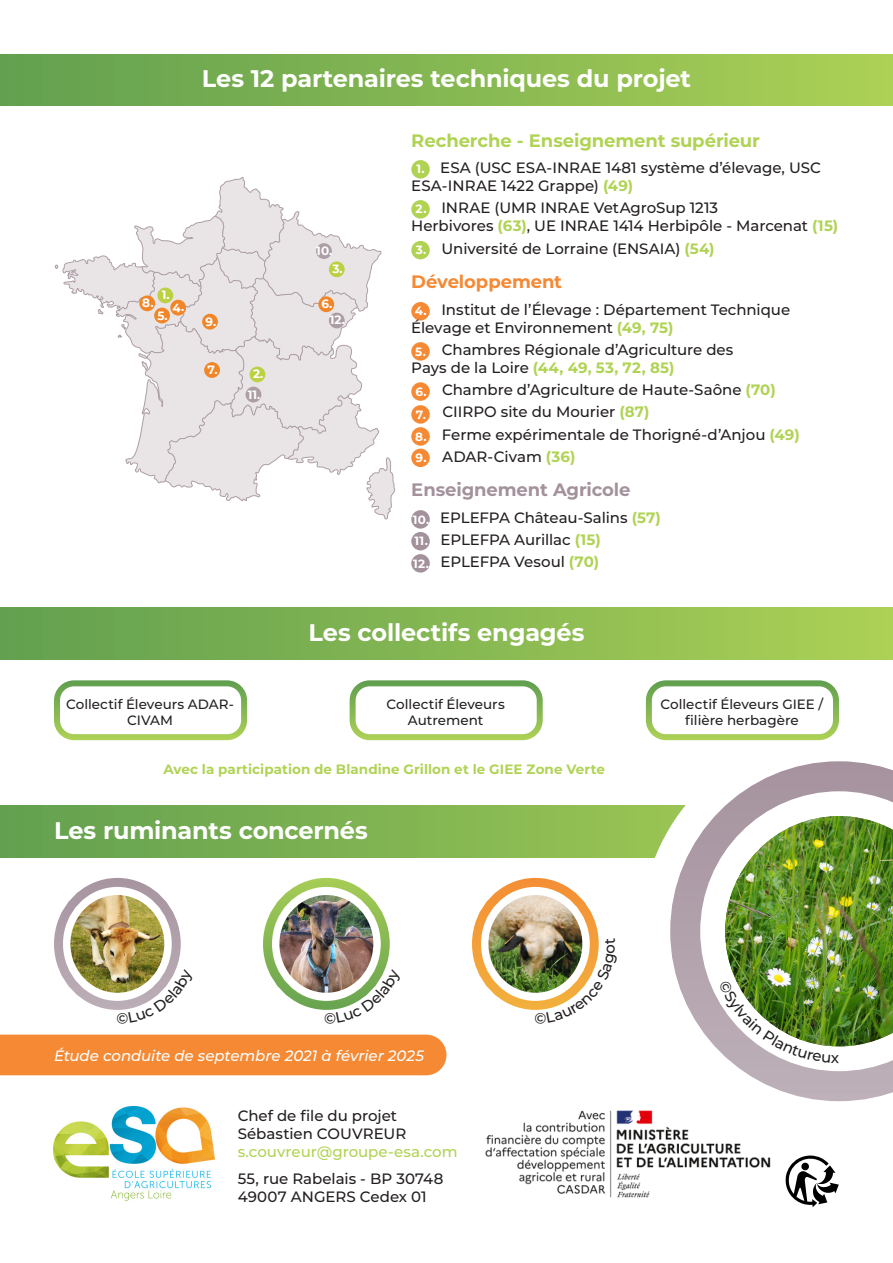
<style>
.page{position:relative;width:893px;height:1263px;background:#fff}
.page>*{position:absolute;margin:0;border:0;box-sizing:border-box;transform-origin:0 0}
.Titres_2{font:700 24px "Montserrat";letter-spacing:-.01em;color:#fff}
.Titre_3{font:700 18px "Montserrat";letter-spacing:-.005em;color:#b0d354}
.Titre_3-2{font:700 18px "Montserrat";letter-spacing:-.005em;color:#a3919c}
.Titre_3-3{font:700 18px "Montserrat";letter-spacing:-.005em;color:#f58934}
.Liste_partenaires{font:500 15px/18px "Montserrat";letter-spacing:-.005em;color:#231f20}
.t1{font:italic 500 15px "Montserrat";letter-spacing:-.005em;color:#fff}
.Collectifs{font:500 13.5px/16.2px "Montserrat";color:#231f20;text-align:center}
.Collectifs-2{font:700 13.5px "Montserrat";letter-spacing:.005em;color:#b0d354}
.Numéros_partenaires{font:700 12px "Montserrat";letter-spacing:.01em;color:#fff}
.s1{font-weight:700;color:#b0d354}
.s2{color:#b0d354}
</style>
<div class="page">
<svg style="left:0;top:806px;width:641px;height:51px;background:#7bb051"></svg>
<svg style="left:641px;top:732px;width:203px;height:370px"></svg>
<img style="left:485px;top:1099px;width:297px;height:99px">
<div style="left:54px;top:878px;width:127px;height:132px;border:9px solid #fff;border-radius:50%"></div>
<img style="left:70px;top:895px;width:94px;height:98px">
<div style="left:263px;top:878px;width:127px;height:132px;border:9px solid #fff;border-radius:50%"></div>
<img style="left:279px;top:895px;width:94px;height:98px">
<div style="left:472px;top:878px;width:127px;height:132px;border:9px solid #fff;border-radius:50%"></div>
<img style="left:488px;top:895px;width:94px;height:98px">
<img style="left:54px;top:1106px;width:161px;height:95px">
<div style="left:0;top:1035px;width:446px;height:40px;background:#f58934"></div>
<svg style="left:785px;top:1155px;width:54px;height:52px"></svg>
<div style="left:411px;top:160px;width:19px;height:19px;background:#b0d354;border-radius:50%"></div>
<div style="left:411px;top:200px;width:19px;height:19px;background:#b0d354;border-radius:50%"></div>
<div style="left:411px;top:241px;width:19px;height:18px;background:#b0d354;border-radius:50%"></div>
<div style="left:411px;top:302px;width:19px;height:18px;background:#f58934;border-radius:50%"></div>
<div style="left:411px;top:342px;width:19px;height:19px;background:#f58934;border-radius:50%"></div>
<div style="left:411px;top:382px;width:19px;height:19px;background:#f58934;border-radius:50%"></div>
<div style="left:411px;top:405px;width:19px;height:19px;background:#f58934;border-radius:50%"></div>
<div style="left:411px;top:427px;width:19px;height:19px;background:#f58934;border-radius:50%"></div>
<div style="left:411px;top:449px;width:19px;height:18px;background:#f58934;border-radius:50%"></div>
<div style="left:411px;top:510px;width:19px;height:19px;background:#a3919c;border-radius:50%"></div>
<div style="left:411px;top:532px;width:19px;height:18px;background:#a3919c;border-radius:50%"></div>
<div style="left:411px;top:554px;width:19px;height:19px;background:#a3919c;border-radius:50%"></div>
<svg style="left:54px;top:177px;width:342px;height:343px"></svg>
<div style="left:157px;top:288px;width:16px;height:15px;background:#bbd143;border-radius:50%"></div>
<div style="left:250px;top:367px;width:15px;height:15px;background:#bbd143;border-radius:50%"></div>
<div style="left:329px;top:261px;width:16px;height:16px;background:#bbd143;border-radius:50%"></div>
<div style="left:170px;top:300px;width:16px;height:16px;background:#f18628;border-radius:50%"></div>
<div style="left:154px;top:308px;width:16px;height:15px;background:#f18628;border-radius:50%"></div>
<div style="left:318px;top:296px;width:16px;height:16px;background:#f18628;border-radius:50%"></div>
<div style="left:204px;top:362px;width:16px;height:16px;background:#f18628;border-radius:50%"></div>
<div style="left:139px;top:295px;width:16px;height:16px;background:#f18628;border-radius:50%"></div>
<div style="left:202px;top:314px;width:16px;height:16px;background:#f18628;border-radius:50%"></div>
<div style="left:316px;top:243px;width:16px;height:16px;background:#ad9ea6;border-radius:50%"></div>
<div style="left:246px;top:387px;width:15px;height:15px;background:#ad9ea6;border-radius:50%"></div>
<div style="left:329px;top:313px;width:16px;height:15px;background:#ad9ea6;border-radius:50%"></div>
<div style="left:0;top:54px;width:893px;height:51px;background:linear-gradient(to right,#619f50,#acd055)"></div>
<div style="left:0;top:608px;width:893px;height:51px;background:linear-gradient(to right,#619f50,#acd055)"></div>
<div style="left:54px;top:680px;width:193px;height:60px;border:6px solid #fff;border-radius:17px"></div>
<div style="left:350px;top:680px;width:193px;height:60px;border:6px solid #fff;border-radius:17px"></div>
<div style="left:646px;top:680px;width:193px;height:60px;border:6px solid #fff;border-radius:17px"></div>
<img style="left:670px;top:761px;width:223px;height:340px">
<svg style="left:117px;top:969px;width:59px;height:41px"></svg>
<svg style="left:324px;top:969px;width:61px;height:41px"></svg>
<img style="left:535px;top:939px;width:64px;height:71px">
<img style="left:719px;top:980px;width:120px;height:83px">
<p class="Titres_2" style="left:202px;top:62px;width:491px">Les 12 partenaires techniques du projet</p>
<p class="Numéros_partenaires" style="left:316px;top:242px;width:17px">10.</p>
<p class="Numéros_partenaires" style="left:333px;top:261px;width:12px">3.</p>
<p class="Numéros_partenaires" style="left:162px;top:286px;width:9px">1.</p>
<p class="Numéros_partenaires" style="left:142px;top:294px;width:13px">8.</p>
<p class="Numéros_partenaires" style="left:173px;top:298px;width:13px">4.</p>
<p class="Numéros_partenaires" style="left:157px;top:307px;width:12px">5.</p>
<p class="Numéros_partenaires" style="left:206px;top:313px;width:12px">9.</p>
<p class="Numéros_partenaires" style="left:321px;top:295px;width:12px">6.</p>
<p class="Numéros_partenaires" style="left:330px;top:311px;width:17px">12.</p>
<p class="Numéros_partenaires" style="left:208px;top:361px;width:11px">7.</p>
<p class="Numéros_partenaires" style="left:253px;top:365px;width:12px">2.</p>
<p class="Numéros_partenaires" style="left:248px;top:386px;width:14px">11.</p>
<p class="Titre_3" style="left:411px;top:127px;width:350px">Recherche - Enseignement supérieur</p>
<p class="Numéros_partenaires" style="left:416px;top:160px;width:10px">1.</p>
<p class="Liste_partenaires" style="left:411px;top:158px;width:411px;text-indent:29px">ESA (USC ESA-INRAE 1481 système d’élevage, USC<br>ESA-INRAE 1422 Grappe) <span class="s1">(49)</span></p>
<p class="Numéros_partenaires" style="left:416px;top:200px;width:12px">2.</p>
<p class="Liste_partenaires" style="left:411px;top:198px;width:429px;text-indent:30px">INRAE (UMR INRAE VetAgroSup 1213<br>Herbivores <span class="s1">(63)</span>, UE INRAE 1414 Herbipôle - Marcenat <span class="s1">(15)</span></p>
<p class="Numéros_partenaires" style="left:416px;top:241px;width:12px">3.</p>
<p class="Liste_partenaires" style="left:441px;top:239px;width:275px">Université de Lorraine (ENSAIA) <span class="s1">(54)</span></p>
<p class="Titre_3-3" style="left:411px;top:269px;width:152px">Développement</p>
<p class="Numéros_partenaires" style="left:415px;top:302px;width:13px">4.</p>
<p class="Liste_partenaires" style="left:411px;top:300px;width:380px;text-indent:30px">Institut de l’Élevage : Département Technique<br>Élevage et Environnement <span class="s1">(49, 75)</span></p>
<p class="Numéros_partenaires" style="left:415px;top:343px;width:12px">5.</p>
<p class="Liste_partenaires" style="left:411px;top:340px;width:324px;text-indent:31px">Chambres Régionale d’Agriculture des<br>Pays de la Loire <span class="s1">(44, 49, 53, 72, 85)</span></p>
<p class="Numéros_partenaires" style="left:415px;top:383px;width:13px">6.</p>
<p class="Liste_partenaires" style="left:442px;top:380px;width:335px">Chambre d’Agriculture de Haute-Saône <span class="s1">(70)</span></p>
<p class="Numéros_partenaires" style="left:416px;top:406px;width:12px">7.</p>
<p class="Liste_partenaires" style="left:443px;top:402px;width:208px">CIIRPO site du Mourier <span class="s1">(87)</span></p>
<p class="Numéros_partenaires" style="left:415px;top:428px;width:13px">8.</p>
<p class="Liste_partenaires" style="left:442px;top:425px;width:359px">Ferme expérimentale de Thorigné-d’Anjou <span class="s1">(49)</span></p>
<p class="Numéros_partenaires" style="left:416px;top:449px;width:12px">9.</p>
<p class="Liste_partenaires" style="left:442px;top:447px;width:135px">ADAR-Civam <span class="s1">(36)</span></p>
<p class="Titre_3-2" style="left:411px;top:477px;width:221px">Enseignement Agricole</p>
<p class="Numéros_partenaires" style="left:413px;top:511px;width:18px">10.</p>
<p class="Liste_partenaires" style="left:440px;top:508px;width:222px">EPLEFPA Château-Salins <span class="s1">(57)</span></p>
<p class="Numéros_partenaires" style="left:415px;top:532px;width:15px">11.</p>
<p class="Liste_partenaires" style="left:440px;top:530px;width:162px">EPLEFPA Aurillac <span class="s1">(15)</span></p>
<p class="Numéros_partenaires" style="left:413px;top:555px;width:17px">12.</p>
<p class="Liste_partenaires" style="left:440px;top:552px;width:160px">EPLEFPA Vesoul <span class="s1">(70)</span></p>
<p class="Titres_2" style="left:308px;top:615px;width:278px">Les collectifs engagés</p>
<p class="Collectifs" style="left:66px;top:695px;width:169px">Collectif Éleveurs ADAR-<br>CIVAM</p>
<p class="Collectifs" style="left:386px;top:695px;width:120px">Collectif Éleveurs<br>Autrement</p>
<p class="Collectifs" style="left:660px;top:695px;width:164px">Collectif Éleveurs GIEE / filière herbagère</p>
<p class="Collectifs-2" style="left:163px;top:760px;width:443px">Avec la participation de Blandine Grillon et le GIEE Zone Verte</p>
<p class="Titres_2" style="left:54px;top:813px;width:315px">Les ruminants concernés</p>
<p class="t1" style="left:54px;top:1045px;width:372px">Étude conduite de septembre 2021 à février 2025</p>
<p class="Liste_partenaires" style="left:238px;top:1106px;width:221px">Chef de file du projet<br>Sébastien COUVREUR <span class="s2">s.couvreur@groupe-esa.com</span></p>
<p class="Liste_partenaires" style="left:238px;top:1168px;width:207px">55, rue Rabelais - BP 30748<br>49007 ANGERS Cedex 01</p>
</div>
